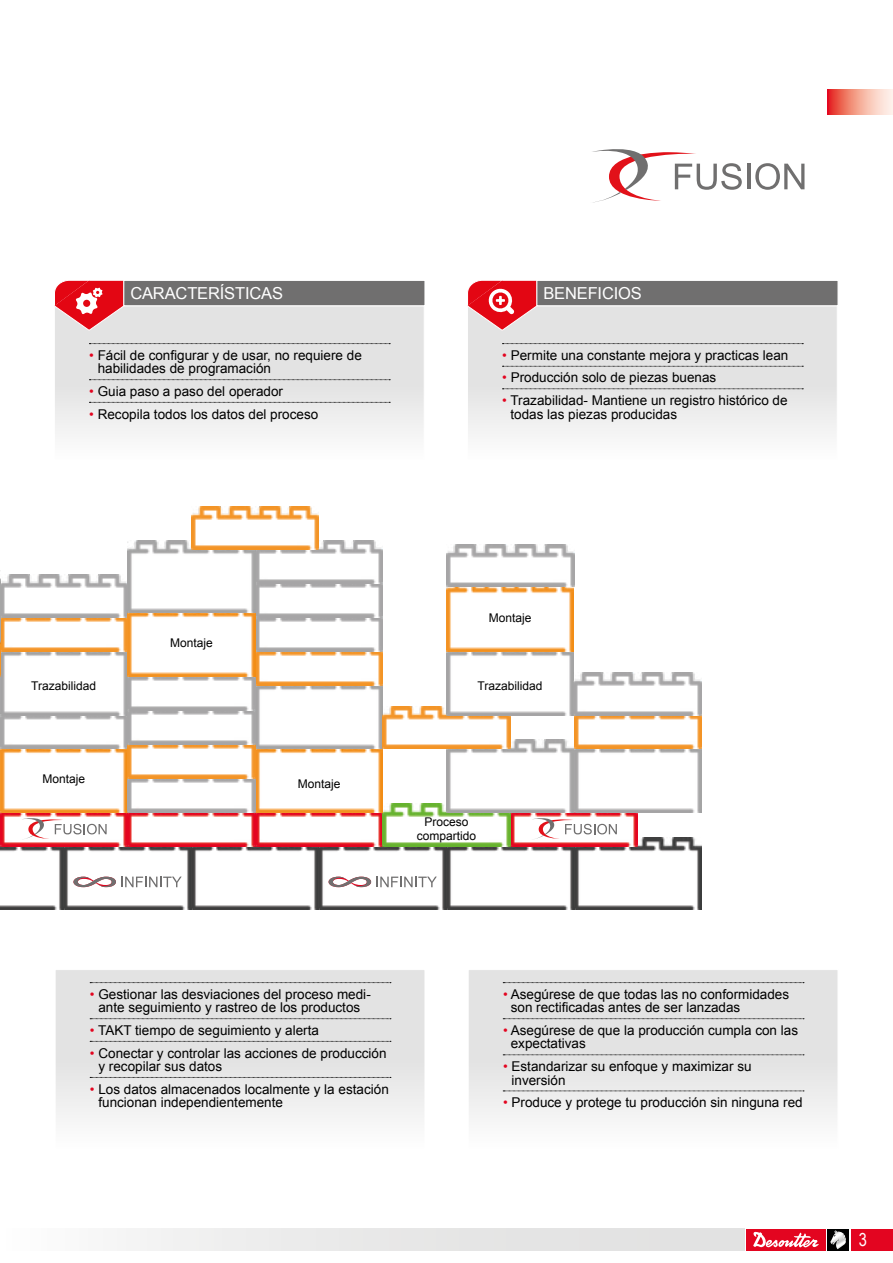
<style>
.page{position:relative;width:893px;height:1263px;background:#fff}
.page>*{position:absolute;margin:0;border:0;box-sizing:border-box;transform-origin:0 0}
.t1{font:18px "Arial Narrow";color:#fff}
.t2{font:16.5px "Arial";letter-spacing:-.01em;color:#fff}
.t3{font:13.5px/13.5px "Arial";color:#000}
.t4{font:12px/14.4px "Arial";color:#000;text-align:center}
.s1{color:#e30520}
</style>
<div class="page">
<svg style="left:827px;top:89px;width:66px;height:26px;background:#f39d90"></svg>
<div style="left:850px;top:1229px;width:43px;height:21px;background:#e30520"></div>
<div style="left:0;top:1229px;width:745px;height:21px;background:linear-gradient(to right,#f9f9f9,#ddd)"></div>
<div style="left:827px;top:1229px;width:22px;height:21px;background:#000"></div>
<div style="left:746px;top:1229px;width:80px;height:21px;background:#e30520"></div>
<svg style="left:753px;top:1231px;width:66px;height:16px"></svg>
<svg style="left:830px;top:1230px;width:16px;height:19px"></svg>
<div style="left:54px;top:305px;width:371px;height:155px;background:linear-gradient(to bottom,#dcdcdc,#f6f6f6);border:1px solid #fff"></div>
<div style="left:55px;top:969px;width:370px;height:180px;background:linear-gradient(to bottom,#dbdbdb,#f6f6f6);border:1px solid #fff"></div>
<svg style="left:54px;top:280px;width:71px;height:51px;background:#e7646b"></svg>
<div style="left:467px;top:305px;width:371px;height:155px;background:linear-gradient(to bottom,#dcdcdc,#f6f6f6);border:1px solid #fff"></div>
<div style="left:468px;top:969px;width:370px;height:180px;background:linear-gradient(to bottom,#dbdbdb,#f6f6f6);border:1px solid #fff"></div>
<svg style="left:467px;top:280px;width:71px;height:51px;background:#e76068"></svg>
<img style="left:0;top:837px;width:702px;height:73px">
<img style="left:0;top:803px;width:638px;height:43px">
<img style="left:0;top:749px;width:128px;height:63px">
<img style="left:255px;top:749px;width:128px;height:63px">
<img style="left:1px;top:715px;width:127px;height:34px">
<img style="left:446px;top:740px;width:256px;height:72px">
<img style="left:255px;top:685px;width:128px;height:64px">
<img style="left:0;top:651px;width:128px;height:64px">
<img style="left:0;top:736px;width:1px;height:42px">
<img style="left:383px;top:706px;width:127px;height:43px">
<img style="left:574px;top:706px;width:128px;height:43px">
<img style="left:1px;top:617px;width:127px;height:34px">
<img style="left:255px;top:651px;width:128px;height:34px">
<img style="left:0;top:702px;width:1px;height:42px">
<img style="left:1px;top:575px;width:127px;height:42px">
<img style="left:255px;top:617px;width:128px;height:34px">
<img style="left:255px;top:583px;width:128px;height:34px">
<img style="left:255px;top:540px;width:128px;height:43px">
<img style="left:128px;top:778px;width:127px;height:34px">
<img style="left:446px;top:651px;width:128px;height:64px">
<img style="left:446px;top:587px;width:128px;height:64px">
<svg style="left:73px;top:876px;width:109px;height:11px"></svg>
<svg style="left:329px;top:876px;width:108px;height:11px"></svg>
<svg style="left:531px;top:818px;width:86px;height:22px"></svg>
<svg style="left:21px;top:818px;width:86px;height:22px"></svg>
<img style="left:128px;top:744px;width:127px;height:34px">
<img style="left:128px;top:710px;width:127px;height:34px">
<img style="left:128px;top:676px;width:127px;height:34px">
<img style="left:574px;top:672px;width:127px;height:43px">
<img style="left:446px;top:544px;width:128px;height:43px">
<img style="left:128px;top:613px;width:127px;height:63px">
<img style="left:0;top:643px;width:1px;height:34px">
<img style="left:0;top:570px;width:1px;height:73px">
<img style="left:128px;top:540px;width:127px;height:73px">
<img style="left:191px;top:506px;width:128px;height:43px">
<hr style="left:747px;top:164px;width:3px;height:25px;background:#706f6f">
<svg style="left:755px;top:163px;width:49px;height:27px"></svg>
<svg style="left:592px;top:149px;width:150px;height:54px"></svg>
<svg style="left:89px;top:343px;width:301px;height:1px"></svg>
<svg style="left:89px;top:379px;width:301px;height:1px"></svg>
<svg style="left:89px;top:402px;width:301px;height:1px"></svg>
<svg style="left:90px;top:982px;width:301px;height:1px"></svg>
<svg style="left:90px;top:1018px;width:301px;height:1px"></svg>
<svg style="left:90px;top:1041px;width:301px;height:1px"></svg>
<svg style="left:90px;top:1077px;width:301px;height:1px"></svg>
<svg style="left:502px;top:343px;width:301px;height:1px"></svg>
<svg style="left:502px;top:366px;width:301px;height:1px"></svg>
<svg style="left:502px;top:389px;width:301px;height:1px"></svg>
<svg style="left:503px;top:982px;width:301px;height:1px"></svg>
<svg style="left:503px;top:1018px;width:301px;height:1px"></svg>
<svg style="left:503px;top:1054px;width:301px;height:1px"></svg>
<svg style="left:503px;top:1091px;width:301px;height:1px"></svg>
<div style="left:123px;top:280px;width:302px;height:26px;background:#706f6f;border:1px solid #fff"></div>
<div style="left:536px;top:280px;width:302px;height:26px;background:#706f6f;border:1px solid #fff"></div>
<p class="t2" style="left:130px;top:282px;width:154px">CARACTERÍSTICAS</p>
<p class="t2" style="left:543px;top:282px;width:100px">BENEFICIOS</p>
<p class="t3" style="left:98px;top:348px;width:266px;text-indent:-8px"><span class="s1">•</span> Fácil de configurar y de usar, no requiere de habilidades de programación</p>
<p class="t3" style="left:89px;top:385px;width:195px"><span class="s1">•</span> Guia paso a paso del operador</p>
<p class="t3" style="left:89px;top:407px;width:231px"><span class="s1">•</span> Recopila todos los datos del proceso</p>
<p class="t3" style="left:502px;top:348px;width:288px"><span class="s1">•</span> Permite una constante mejora y practicas lean</p>
<p class="t3" style="left:502px;top:371px;width:216px"><span class="s1">•</span> Producción solo de piezas buenas</p>
<p class="t3" style="left:510px;top:394px;width:279px;text-indent:-8px"><span class="s1">•</span> Trazabilidad- Mantiene un registro histórico de todas las piezas producidas</p>
<p class="t4" style="left:170px;top:636px;width:44px">Montaje</p>
<p class="t4" style="left:489px;top:610px;width:44px">Montaje</p>
<p class="t4" style="left:31px;top:678px;width:66px">Trazabilidad</p>
<p class="t4" style="left:478px;top:678px;width:66px">Trazabilidad</p>
<p class="t4" style="left:42px;top:771px;width:44px">Montaje</p>
<p class="t4" style="left:298px;top:777px;width:44px">Montaje</p>
<p class="t4" style="left:417px;top:815px;width:61px">Proceso compartido</p>
<p class="t3" style="left:90px;top:987px;width:282px;text-align:center"><span class="s1">•</span> Gestionar las desviaciones del proceso medi&shy;ante seguimiento y rastreo de los productos</p>
<p class="t3" style="left:90px;top:1023px;width:231px"><span class="s1">•</span> TAKT tiempo de seguimiento y alerta</p>
<p class="t3" style="left:98px;top:1046px;width:290px;text-indent:-8px"><span class="s1">•</span> Conectar y controlar las acciones de producción y recopilar sus datos</p>
<p class="t3" style="left:98px;top:1082px;width:292px;text-indent:-8px"><span class="s1">•</span> Los datos almacenados localmente y la estación funcionan independientemente</p>
<p class="t3" style="left:511px;top:987px;width:280px;text-indent:-8px"><span class="s1">•</span> Asegúrese de que todas las no conformidades son rectificadas antes de ser lanzadas</p>
<p class="t3" style="left:511px;top:1023px;width:289px;text-indent:-8px"><span class="s1">•</span> Asegúrese de que la producción cumpla con las expectativas</p>
<p class="t3" style="left:511px;top:1060px;width:242px;text-indent:-8px"><span class="s1">•</span> Estandarizar su enfoque y maximizar su inversión</p>
<p class="t3" style="left:503px;top:1096px;width:301px"><span class="s1">•</span> Produce y protege tu producción sin ninguna red</p>
<h1 class="t1" style="left:859px;top:1227px;width:10px">3</h1>
</div>
